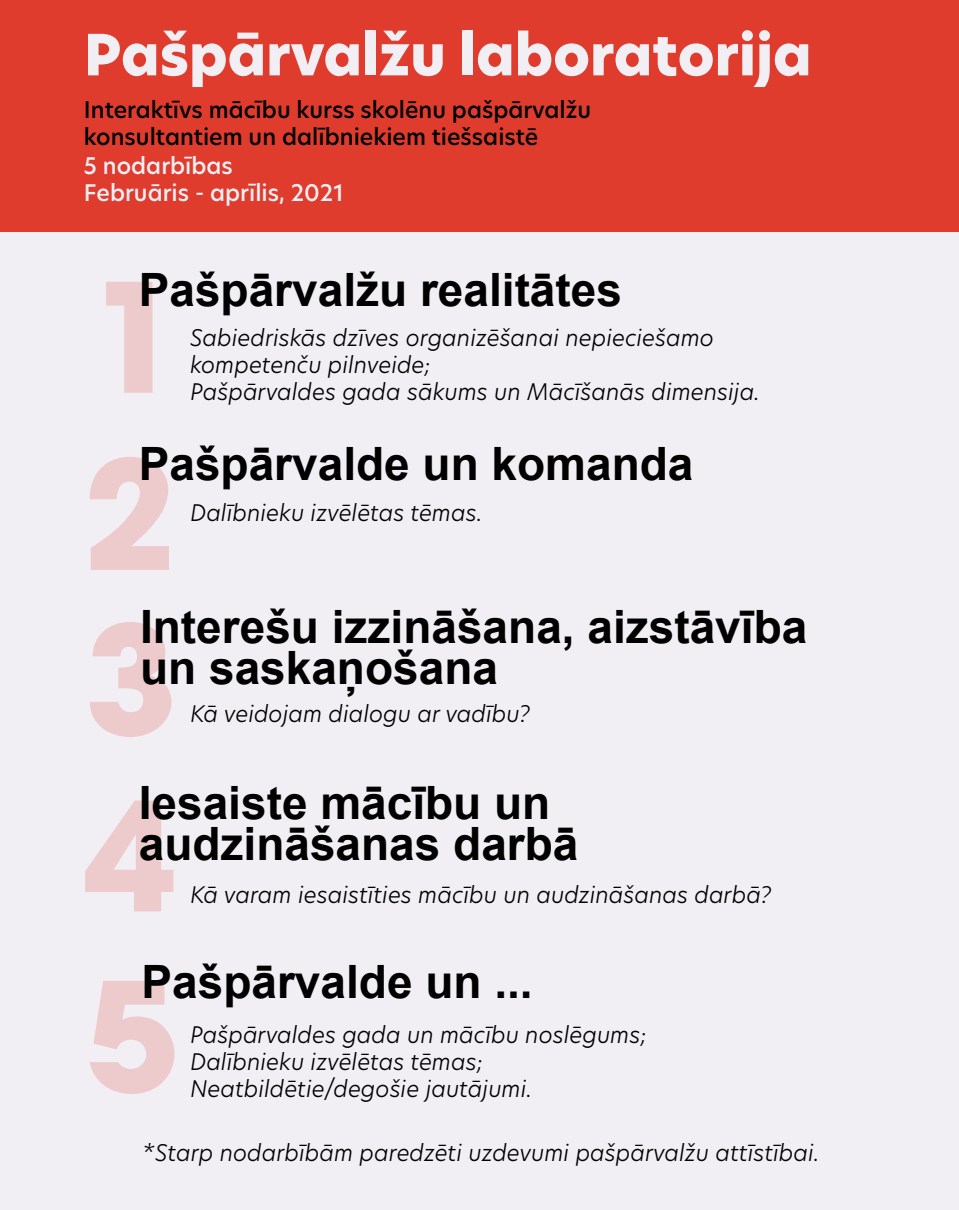
<style>
.page{position:relative;width:959px;height:1210px;background:#fff}
.page>*{position:absolute;margin:0;border:0;box-sizing:border-box;transform-origin:0 0}
.t1{font:800 55.62px "Hero New";color:#f1eff4}
.t2{font:700 45.94px/41.2px "Arial";color:#000}
.t3{font:italic 300 22.5px/27px "Hero New";color:#000}
.t4{font:500 22.5px/27px "Hero New";color:#000}
.t5{font:500 22.5px/27px "Hero New";color:#f1eff4}
</style>
<div class="page">
<div style="left:0;top:0;width:958px;height:1209px;background:#f1eff4"></div>
<div style="left:0;top:0;width:958px;height:231px;background:#e03c2e"></div>
<svg style="left:106px;top:282px;width:46px;height:111px"></svg>
<svg style="left:90px;top:457px;width:79px;height:113px"></svg>
<svg style="left:90px;top:622px;width:81px;height:115px"></svg>
<svg style="left:85px;top:800px;width:88px;height:111px"></svg>
<svg style="left:90px;top:981px;width:84px;height:112px"></svg>
<h1 class="t1" style="left:84px;top:17px;width:728px">Pašpārvalžu laboratorija</h1>
<p class="t4" style="left:84px;top:96px;width:508px">Interaktīvs mācību kurss skolēnu pašpārvalžu konsultantiem un dalībniekiem tiešsaistē</p>
<p class="t5" style="left:84px;top:151px;width:261px">5 nodarbības<br>Februāris - aprīlis, 2021</p>
<h2 class="t2" style="left:139px;top:269px;width:484px">Pašpārvalžu realitātes</h2>
<p class="t3" style="left:190px;top:324px;width:571px">Sabiedriskās dzīves organizēšanai nepieciešamo kompetenču pilnveide;<br>Pašpārvaldes gada sākums un Mācīšanās dimensija.</p>
<h2 class="t2" style="left:139px;top:443px;width:556px">Pašpārvalde un komanda</h2>
<p class="t3" style="left:190px;top:498px;width:293px">Dalībnieku izvēlētas tēmas.</p>
<p class="t3" style="left:190px;top:498px;width:18px">...</p>
<h2 class="t2" style="left:140px;top:606px;width:668px">Interešu izzināšana, aizstāvība un saskaņošana</h2>
<p class="t3" style="left:190px;top:699px;width:341px">Kā veidojam dialogu ar vadību?</p>
<h2 class="t2" style="left:139px;top:782px;width:441px">Iesaiste mācību un audzināšanas darbā</h2>
<p class="t3" style="left:190px;top:880px;width:582px">Kā varam iesaistīties mācību un audzināšanas darbā?</p>
<h2 class="t2" style="left:141px;top:961px;width:392px">Pašpārvalde un ...</h2>
<p class="t3" style="left:190px;top:1020px;width:458px">Pašpārvaldes gada un mācību noslēgums;<br>Dalībnieku izvēlētas tēmas;<br>Neatbildētie/degošie jautājumi.</p>
<p class="t3" style="left:142px;top:1138px;width:678px">*Starp nodarbībām paredzēti uzdevumi pašpārvalžu attīstībai.</p>
</div>
